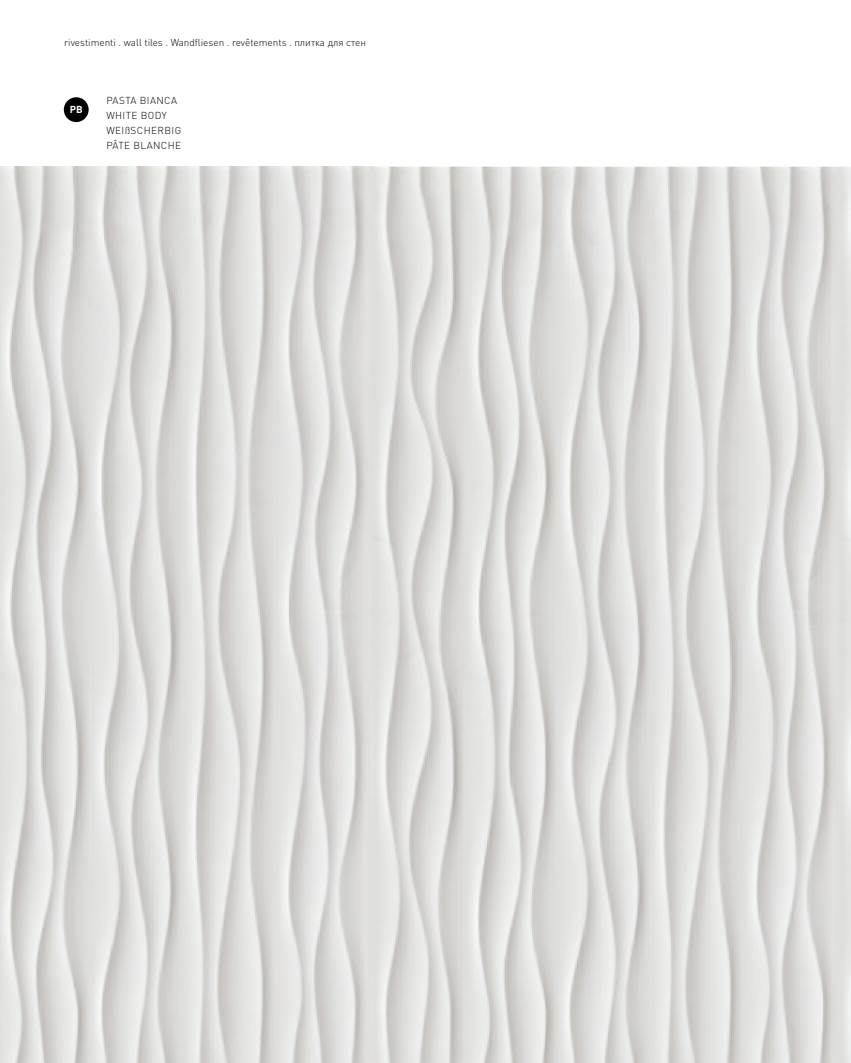
<style>
.page{position:relative;width:851px;height:1063px;background:#fff}
.page>*{position:absolute;margin:0;border:0;box-sizing:border-box;transform-origin:0 0}
.t1{font:300 10px "DIN Pro";color:#000}
.t2{font:300 10px/15px "DIN Pro";letter-spacing:.04em;color:#000}
.t3{font:700 10px "DIN Pro";color:#fff}
</style>
<div class="page">
<img style="left:0;top:167px;width:850px;height:896px">
<div style="left:64px;top:97px;width:25px;height:25px;background:#000;border-radius:50%"></div>
<p class="t1" style="left:64px;top:36px;width:303px">rivestimenti . wall tiles . Wandfliesen . revêtements . плитка для стен</p>
<p class="t3" style="left:70px;top:103px;width:14px">PB</p>
<p class="t2" style="left:106px;top:92px;width:76px">PASTA BIANCA<br>WHITE BODY<br>WEIßSCHERBIG<br>PÂTE BLANCHE</p>
</div>
